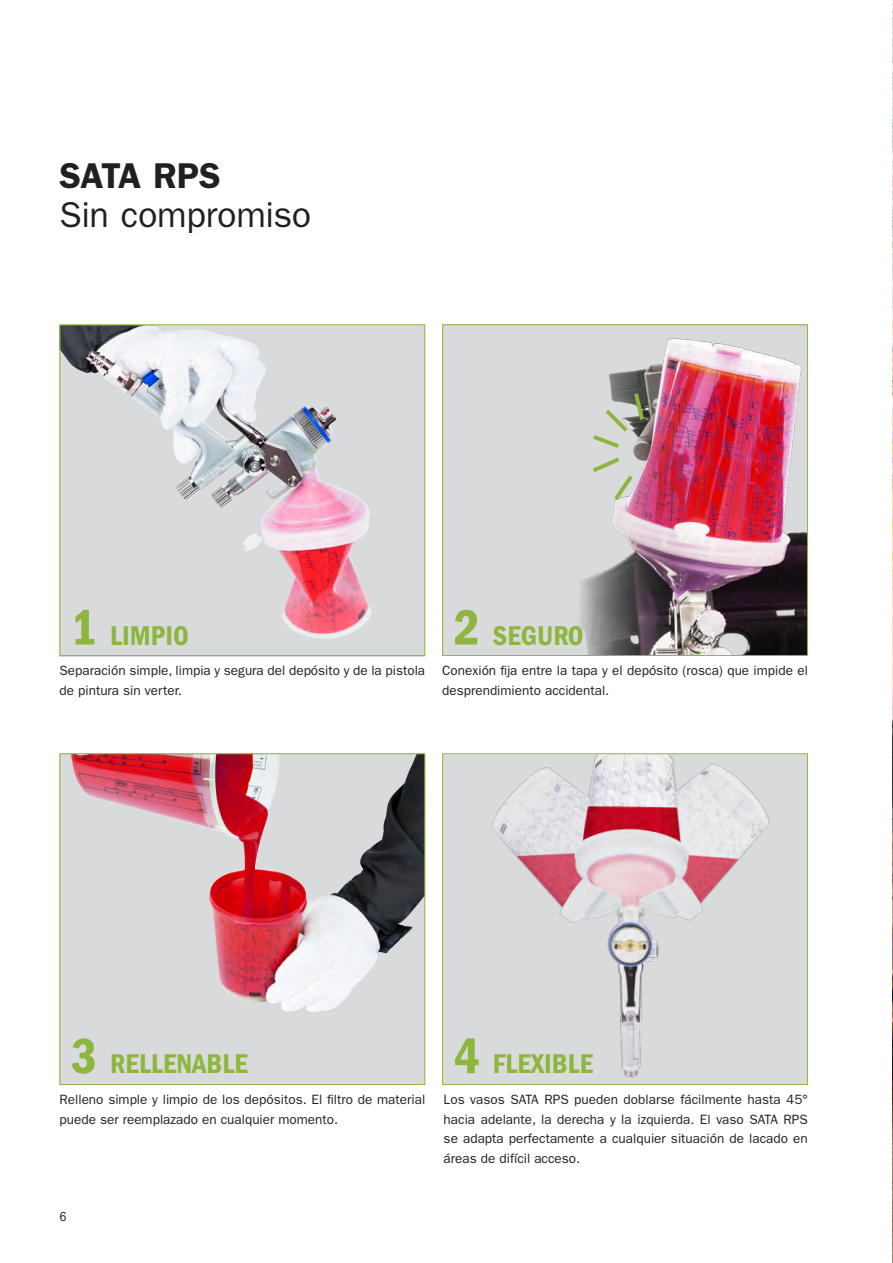
<style>
.page{position:relative;width:893px;height:1263px;background:#fff}
.page>*{position:absolute;margin:0;border:0;box-sizing:border-box;transform-origin:0 0}
.Produkt_Head_klei{font:36px "ITC Franklin Gothic Std";letter-spacing:-.01em;color:#231f20}
.Produkt_Head_klei-2{font:600 36px "ITC Franklin Gothic Std";letter-spacing:-.015em;color:#231f20}
.t1{font:28.05px "ITC Franklin Gothic Std Dm Cd";color:#8eb63e}
.Copy_Book{font:13.5px/19.5px "ITC Franklin Gothic Std";color:#231f20}
.t2{font:condensed 13.5px "ITC Franklin Gothic Std";color:#231f20}
.s1{font-size:51.3px}
</style>
<div class="page">
<svg style="left:59px;top:324px;width:367px;height:332px;background:#d5cdd1"></svg>
<img style="left:442px;top:324px;width:366px;height:332px">
<svg style="left:59px;top:753px;width:367px;height:332px;background:#cbb2b6"></svg>
<svg style="left:442px;top:753px;width:366px;height:332px;background:#d7d0d1"></svg>
<img style="left:892px;top:1px;width:1px;height:1261px">
<p class="Produkt_Head_klei-2" style="left:60px;top:154px;width:163px">SATA RPS</p>
<p class="Produkt_Head_klei" style="left:60px;top:194px;width:253px">Sin compromiso</p>
<p class="t1" style="left:71px;top:619px;width:119px"><span class="s1">1</span> LIMPIO</p>
<p class="Copy_Book" style="left:60px;top:661px;width:367px">Separación simple, limpia y segura del depósito y de la pistola de pintura sin verter.</p>
<p class="t1" style="left:454px;top:619px;width:132px"><span class="s1">2</span> SEGURO</p>
<p class="Copy_Book" style="left:442px;top:661px;width:367px">Conexión fija entre la tapa y el depósito (rosca) que impide el desprendimiento accidental.</p>
<p class="t1" style="left:71px;top:1048px;width:178px"><span class="s1">3</span> RELLENABLE</p>
<p class="Copy_Book" style="left:60px;top:1090px;width:367px">Relleno simple y limpio de los depósitos. El filtro de material puede ser reemplazado en cualquier momento.</p>
<p class="t2" style="left:60px;top:1209px;width:8px">6</p>
<p class="t1" style="left:454px;top:1048px;width:141px"><span class="s1">4</span> FLEXIBLE</p>
<p class="Copy_Book" style="left:444px;top:1090px;width:366px;text-align:justify">Los vasos SATA RPS pueden doblarse fácilmente hasta 45° hacia adelante, la derecha y la izquierda. El vaso SATA RPS se adapta perfectamente a cualquier situación de lacado en áreas de difícil acceso.</p>
</div>
